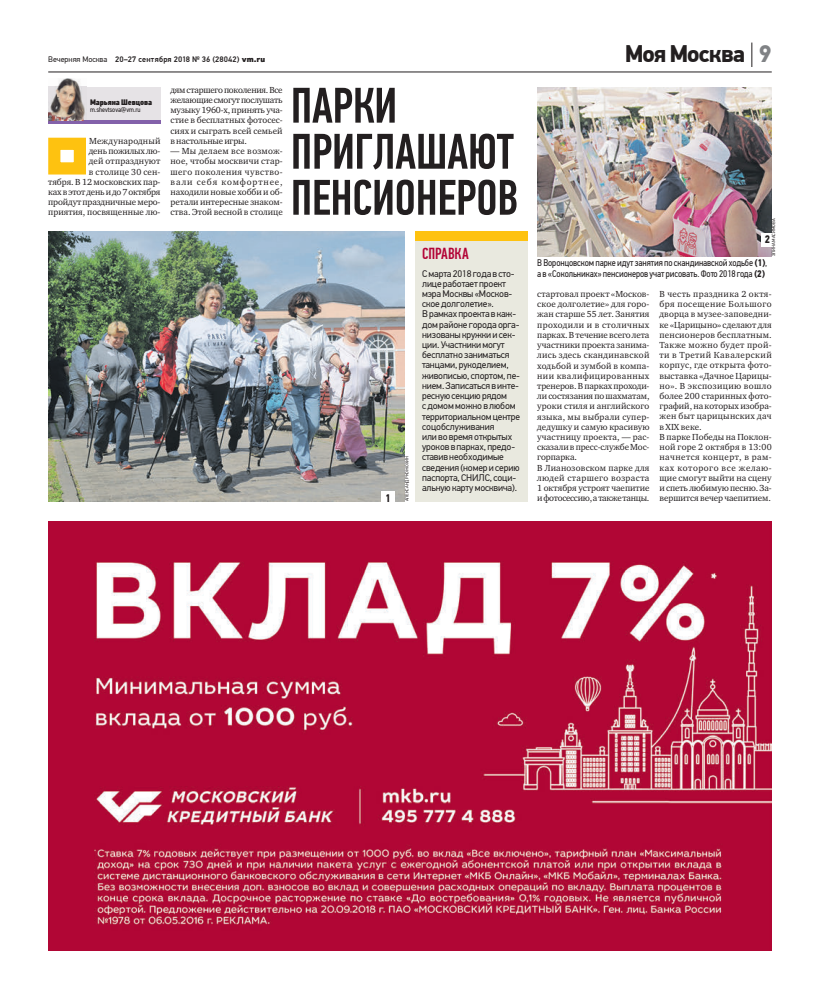
<style>
.page{position:relative;width:820px;height:993px;background:#fff}
.page>*{position:absolute;margin:0;border:0;box-sizing:border-box;transform-origin:0 0}
.t1{font:500 50px/46px "PF Din Text Comp Pro";letter-spacing:-.01em;color:#231f20}
.t2{font:700 24px "PF Din Text Pro";letter-spacing:-.04em;color:#231f20}
.t3{font:500 16px "PF Din Text Comp Pro";letter-spacing:-.005em;color:#b30437}
.t4{font:700 11px "PF Din Text Cond Pro";color:#231f20}
.t5{font:9.6px/10.2px "PF Din Text Pro";letter-spacing:-.015em;color:#231f20}
.t6{font:9.6px/10.2px "PF Din Text Cond Pro";letter-spacing:-.01em;color:#231f20}
.t7{font:9px/10.2px "Charter ITC";letter-spacing:.005em;color:#231f20;text-align:justify}
.t8{font:9px/10.2px "Charter ITC";letter-spacing:.025em;color:#231f20}
.t9{font:500 8px "PF Din Text Pro";letter-spacing:.02em;color:#231f20}
.t10{font:8px "PF Din Text Cond Pro X Black";letter-spacing:-.01em;color:#231f20}
.t11{font:7px "PF Din Text Cond Pro";letter-spacing:-.01em;color:#231f20}
.t12{font:4.5px "PF Din Text Pro";color:#231f20}
.s1{font-weight:400}
.s2{font-weight:900}
.s3{color:#808285}
.s4{font-weight:700}
</style>
<div class="page">
<svg style="left:751px;top:43px;width:1px;height:24px"></svg>
<hr style="left:48px;top:71px;width:723px;height:1px;background:#231f20">
<div style="left:48px;top:138px;width:38px;height:36px;border:12px solid #fec210"></div>
<div style="left:48px;top:87px;width:112px;height:36px;background:#e6e3e6"></div>
<hr style="left:48px;top:120px;width:112px;height:3px;background:#8361aa">
<img style="left:48px;top:79px;width:39px;height:42px">
<img style="left:48px;top:521px;width:723px;height:429px">
<img style="left:48px;top:231px;width:357px;height:270px">
<img style="left:537px;top:88px;width:234px;height:168px">
<div style="left:415px;top:231px;width:112px;height:270px;background:#e9e9df"></div>
<div style="left:415px;top:231px;width:112px;height:9px;background:#fec210"></div>
<div style="left:381px;top:491px;width:14px;height:13px;background:#fff"></div>
<div style="left:761px;top:233px;width:13px;height:13px;background:#fff"></div>
<p class="t9" style="left:48px;top:56px;width:218px"><span class="s1">Вечерняя Москва</span> 20–27 сентября 2018 № 36 (28042) <span class="s2">vm.ru</span></p>
<p class="t2" style="left:624px;top:44px;width:148px">МояМосква <span class="s3">9</span></p>
<p class="t10" style="left:90px;top:98px;width:64px">Марьяна Шевцова</p>
<p class="t11" style="left:90px;top:107px;width:52px">m.shevtsova@vm.ru</p>
<p class="t7" style="left:48px;top:136px;width:114px;text-align:right">Международный<br>день пожилых лю-<br>дей отпразднуют<br>в столице 30 сен-<br>тября. В 12 московских пар&shy;ках в этот день и до 7 октября пройдут праздничные меро&shy;приятия, посвященные лю-</p>
<p class="t7" style="left:170px;top:85px;width:114px">дям старшего поколения. Все желающие смогут послушать музыку 1960-х, принять уча&shy;стие в бесплатных фотосес&shy;сиях и сыграть всей семьей в настольные игры.</p>
<p class="t7" style="left:170px;top:147px;width:114px">— Мы делаем все возмож&shy;ное, чтобы москвичи стар&shy;шего поколения чувство&shy;вали себя комфортнее, находили новые хобби и об&shy;ретали интересные знаком&shy;ства. Этой весной в столице</p>
<p class="t1" style="left:290px;top:87px;width:229px">ПАРКИ<br>ПРИГЛАШАЮТ<br>ПЕНСИОНЕРОВ</p>
<p class="t4" style="left:385px;top:493px;width:7px">1</p>
<p class="t12" style="left:405px;top:501px;width:47px;rotate:-90deg">АЛЕКСАНДР КОЖОХИН</p>
<p class="t3" style="left:422px;top:247px;width:48px">СПРАВКА</p>
<p class="t5" style="left:422px;top:269px;width:99px">Смарта 2018 года в сто&shy;лице работает проект мэраМосквы «Москов&shy;скоедолголетие».<br>Врамках проекта в каж&shy;домрайоне города орга&shy;низованыкружкиисек&shy;ции. Участникимогут бесплатно заниматься танцами, рукоделием, живописью, спортом, пе&shy;нием. Записаться винте&shy;реснуюсекциюрядом сдомомможно влюбом территориальномцентре соцобслуживания иливо время открытых уроков в парках, предо&shy;ставив необходимые сведения (номерисерию паспорта, СНИЛС, соци&shy;альнуюкартумосквича).</p>
<p class="t12" style="left:771px;top:256px;width:39px;rotate:-90deg">ЭЛИНА МАСИМОВА</p>
<p class="t4" style="left:764px;top:235px;width:7px">2</p>
<p class="t6" style="left:537px;top:259px;width:231px">В Воронцовскомпарке идутзанятия по скандинавской ходьбе <span class="s4">(1)</span>, а в «Сокольниках» пенсионеров учат рисовать. Фото 2018 года <span class="s4">(2)</span></p>
<p class="t7" style="left:537px;top:289px;width:114px;text-align:left">стартовал проект «Москов&shy;ское долголетие» для горо&shy;жан старше 55 лет. Занятия проходили и в столичных парках. В течение всего лета участники проекта занима&shy;лись здесь скандинавской ходьбой и зумбой в компа&shy;нии квалифицированных тренеров. В парках проходи&shy;ли состязания по шахматам, уроки стиля и английского языка, мы выбрали супер&shy;дедушку и самую красивую участницу проекта, — рас&shy;сказали в пресс-службе Мос&shy;горпарка.<br>В Лианозовском парке для людей старшего возраста<br>1 октября устроят чаепитие и фотосессию, а также танцы.</p>
<p class="t8" style="left:659px;top:289px;width:114px">В честь праздника 2 октя&shy;бря посещение Большого дворца в музее-заповедни&shy;ке «Царицыно» сделают для пенсионеров бесплатным.<br>Также можно будет прой&shy;ти в Третий Кавалерский корпус, где открыта фото&shy;выставка «Дачное Царицы&shy;но». В экспозицию вошло более 200 старинных фото&shy;графий, на которых изобра&shy;жен быт царицынских дач в XIX веке.<br>В парке Победы на Поклон&shy;ной горе 2 октября в 13:00 начнется концерт, в рам&shy;ках которого все желаю&shy;щие смогут выйти на сцену и спеть любимую песню. За&shy;вершится вечер чаепитием.</p>
</div>
